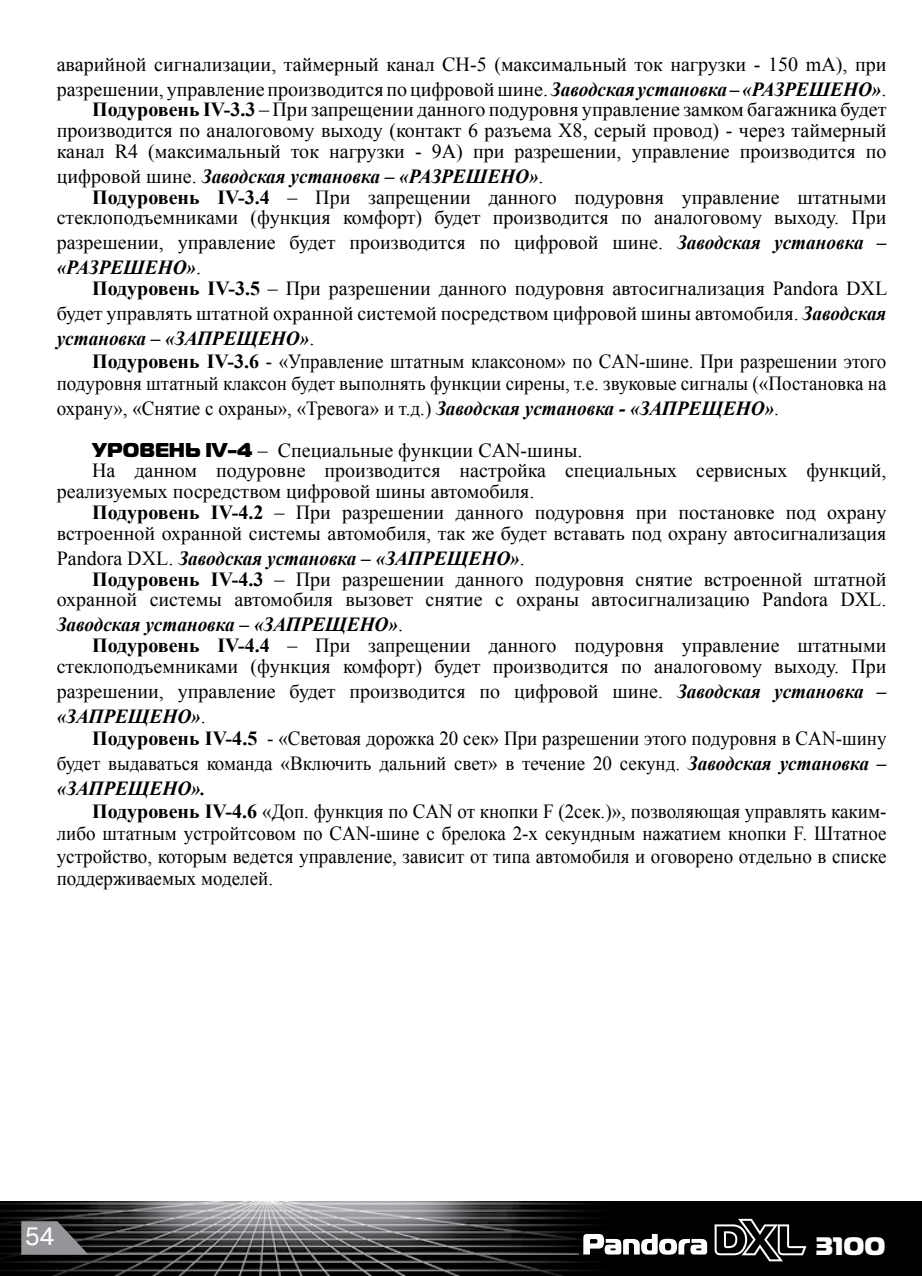
<style>
.page{position:relative;width:922px;height:1276px;background:#fff}
.page>*{position:absolute;margin:0;border:0;box-sizing:border-box;transform-origin:0 0}
.t1{font:25.25px "Magistral Black C";color:#fff}
.t2{font:25px "Pragmatica Cyrillic";color:#fff}
.t3{font:20px/25px "Times New Roman";color:#000}
.t4{font:20px/22.5px "Times New Roman";color:#000;text-align:justify;scale:.95 1}
.t5{font:italic 700 20px "Times New Roman";color:#000;scale:.96 1}
.s1{font-weight:700;font-style:italic}
.s2{font-weight:700}
.s3{font-weight:400;font-style:normal}
.s4{font-family:"Magistral Black C"}
</style>
<div class="page">
<img style="left:0;top:1201px;width:921px;height:75px">
<hr style="left:21px;top:1253px;width:558px;height:1px;background:#939598">
<svg style="left:21px;top:1221px;width:67px;height:33px"></svg>
<div style="left:574px;top:1209px;width:240px;height:61px;background:#000"></div>
<svg style="left:583px;top:1234px;width:124px;height:20px"></svg>
<svg style="left:714px;top:1218px;width:92px;height:43px"></svg>
<p class="t3" style="left:57px;top:51px;width:831px">аварийной сигнализации, таймерный канал CH-5 (максимальный ток нагрузки - 150 mA), при разрешении, управление производится по цифровой шине. <span class="s1">Заводская установка – «РАЗРЕШЕНО»</span>.</p>
<p class="t3" style="left:57px;top:99px;width:831px;line-height:20.8px;text-align:justify;text-indent:35px"><span class="s2">Подуровень IV-3.3</span> – При запрещении данного подуровня управление замком багажника будет производится по аналоговому выходу (контакт 6 разъема Х8, серый провод) - через таймерный канал R4 (максимальный ток нагрузки - 9A) при разрешении, управление производится по</p>
<p class="t5" style="left:57px;top:162px;width:508px"><span class="s3">цифровой шине.</span> Заводская установка – «РАЗРЕШЕНО»<span class="s3">.</span></p>
<p class="t3" style="left:92px;top:184px;width:795px"><span class="s2">Подуровень IV-3.4</span> – При запрещении данного подуровня управление штатными</p>
<p class="t3" style="left:57px;top:205px;width:831px">стеклоподъемниками (функция комфорт) будет производится по аналоговому выходу. При</p>
<p class="t3" style="left:57px;top:230px;width:831px">разрешении, управление будет производится по цифровой шине. <span class="s1">Заводская установка – «РАЗРЕШЕНО»</span>.</p>
<p class="t3" style="left:57px;top:276px;width:831px;text-align:justify;text-indent:35px"><span class="s2">Подуровень IV-3.5</span> – При разрешении данного подуровня автосигнализация Pandora DXL будет управлять штатной охранной системой посредством цифровой шины автомобиля. <span class="s1">Заводская установка – «ЗАПРЕЩЕНО»</span>.</p>
<p class="t4" style="left:57px;top:349px;width:874px;text-align:right"><span class="s2">Подуровень IV-3.6</span> - «Управление штатным клаксоном» по CAN-шине. При разрешении этого подуровня штатный клаксон будет выполнять функции сирены, т.е. звуковые сигналы («Постановка на</p>
<p class="t4" style="left:92px;top:387px;width:724px;line-height:41.5px;text-indent:-35px">охрану», «Снятие с охраны», «Тревога» и т.д.) <span class="s1">Заводская установка - «ЗАПРЕЩЕНО»</span>.<br><span class="s4">УРОВЕНЬ IV-4</span> – Специальные функции CAN-шины.</p>
<p class="t3" style="left:57px;top:460px;width:831px;line-height:20.8px;text-indent:35px">На данном подуровне производится настройка специальных сервисных функций, реализуемых посредством цифровой шины автомобиля.</p>
<p class="t3" style="left:57px;top:501px;width:831px;line-height:20.8px;text-align:right"><span class="s2">Подуровень IV-4.2</span> – При разрешении данного подуровня при постановке под охрану встроенной охранной системы автомобиля, так же будет вставать под охрану автосигнализация</p>
<p class="t5" style="left:57px;top:544px;width:489px"><span class="s3">Pandora DXL.</span> Заводская установка – «ЗАПРЕЩЕНО»<span class="s3">.</span></p>
<p class="t3" style="left:92px;top:566px;width:795px"><span class="s2">Подуровень IV-4.3</span> – При разрешении данного подуровня снятие встроенной штатной</p>
<p class="t3" style="left:57px;top:587px;width:831px">охранной системы автомобиля вызовет снятие с охраны автосигнализацию Pandora DXL.</p>
<p class="t5" style="left:57px;top:610px;width:362px">Заводская установка – «ЗАПРЕЩЕНО»<span class="s3">.</span></p>
<p class="t3" style="left:92px;top:632px;width:795px"><span class="s2">Подуровень IV-4.4</span> – При запрещении данного подуровня управление штатными</p>
<p class="t3" style="left:57px;top:653px;width:831px">стеклоподъемниками (функция комфорт) будет производится по аналоговому выходу. При</p>
<p class="t3" style="left:57px;top:678px;width:831px">разрешении, управление будет производится по цифровой шине. <span class="s1">Заводская установка – «ЗАПРЕЩЕНО»</span>.</p>
<p class="t4" style="left:57px;top:726px;width:874px;line-height:25px;text-indent:35px"><span class="s2">Подуровень IV-4.5</span> - «Световая дорожка 20 сек» При разрешении этого подуровня в CAN-шину будет выдаваться команда «Включить дальний свет» в течение 20 секунд. <span class="s1">Заводская установка – «ЗАПРЕЩЕНО».</span></p>
<p class="t4" style="left:57px;top:799px;width:874px;text-indent:35px"><span class="s2">Подуровень IV-4.6</span> «Доп. функция по CAN от кнопки F (2сек.)», позволяющая управлять каким&shy;либо штатным устройтсовом по CAN-шине с брелока 2-х секундным нажатием кнопки F. Штатное устройство, которым ведется управление, зависит от типа автомобиля и оговорено отдельно в списке поддерживаемых моделей.</p>
<p class="t2" style="left:25px;top:1223px;width:31px">54</p>
<p class="t1" style="left:815px;top:1230px;width:71px">31OO</p>
</div>
